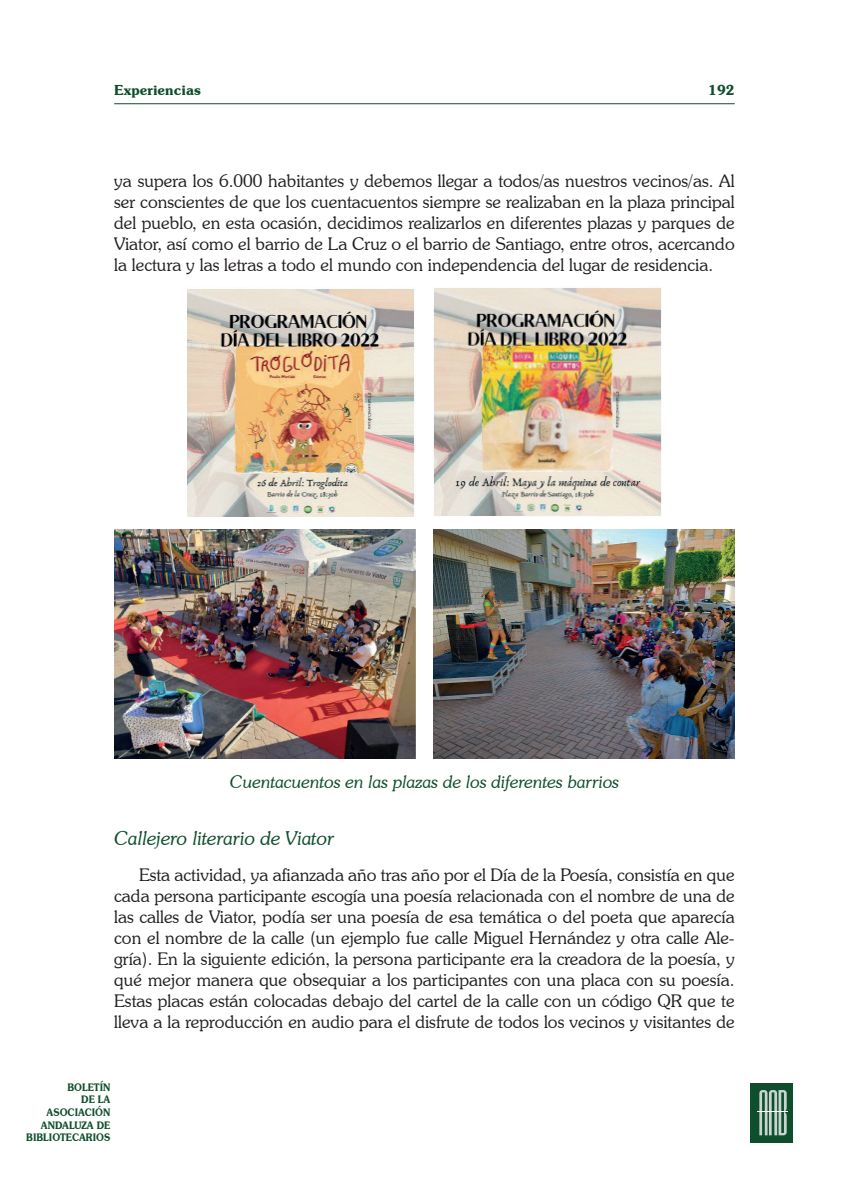
<style>
.page{position:relative;width:844px;height:1191px;background:#fff}
.page>*{position:absolute;margin:0;border:0;box-sizing:border-box;transform-origin:0 0}
.t1{font:italic 300 19.25px "Souvenir IT Cby BT";color:#0e4e2c}
.t2{font:300 17.5px/21px "Souvenir IT Cby BT";color:#231f20;text-align:justify}
.t3{font:italic 300 17.5px "Souvenir IT Cby BT";color:#0e4e2c}
.t4{font:600 14px "Souvenir IT Cby BT";color:#0e4e2c}
.t5{font:600 10.5px/12.6px "Souvenir IT Cby BT";color:#0e4e2c;text-align:right;scale:.88 1}
</style>
<div class="page">
<div style="left:750px;top:1083px;width:42px;height:59px;background:#0e4e2c"></div>
<svg style="left:759px;top:1090px;width:27px;height:45px"></svg>
<hr style="left:756px;top:1111px;width:31px;height:1px;background:#fff">
<hr style="left:114px;top:103px;width:620px;height:1px;background:#0e4e2c">
<img style="left:114px;top:529px;width:301px;height:229px">
<img style="left:433px;top:529px;width:301px;height:229px">
<img style="left:187px;top:288px;width:228px;height:228px">
<img style="left:433px;top:287px;width:228px;height:229px">
<p class="t4" style="left:114px;top:81px;width:88px">Experiencias</p>
<p class="t4" style="left:708px;top:81px;width:28px">192</p>
<p class="t2" style="left:114px;top:170px;width:622px">ya supera los 6.000 habitantes y debemos llegar a todos/as nuestros vecinos/as. Al ser conscientes de que los cuentacuentos siempre se realizaban en la plaza principal del pueblo, en esta ocasión, decidimos realizarlos en diferentes plazas y parques de Viator, así como el barrio de La Cruz o el barrio de Santiago, entre otros, acercando la lectura y las letras a todo el mundo con independencia del lugar de residencia.</p>
<p class="t3" style="left:230px;top:770px;width:390px">Cuentacuentos en las plazas de los diferentes barrios</p>
<p class="t1" style="left:114px;top:827px;width:221px">Callejero literario de Viator</p>
<p class="t2" style="left:114px;top:864px;width:622px;text-indent:25px">Esta actividad, ya afianzada año tras año por el Día de la Poesía, consistía en que cada persona participante escogía una poesía relacionada con el nombre de una de las calles de Viator, podía ser una poesía de esa temática o del poeta que aparecía con el nombre de la calle (un ejemplo fue calle Miguel Hernández y otra calle Ale&shy;gría). En la siguiente edición, la persona participante era la creadora de la poesía, y qué mejor manera que obsequiar a los participantes con una placa con su poesía.<br>Estas placas están colocadas debajo del cartel de la calle con un código QR que te lleva a la reproducción en audio para el disfrute de todos los vecinos y visitantes de</p>
<p class="t5" style="left:26px;top:1080px;width:97px">BOLETÍN<br>DE LA<br>ASOCIACIÓN<br>ANDALUZA DE<br>BIBLIOTECARIOS</p>
</div>
